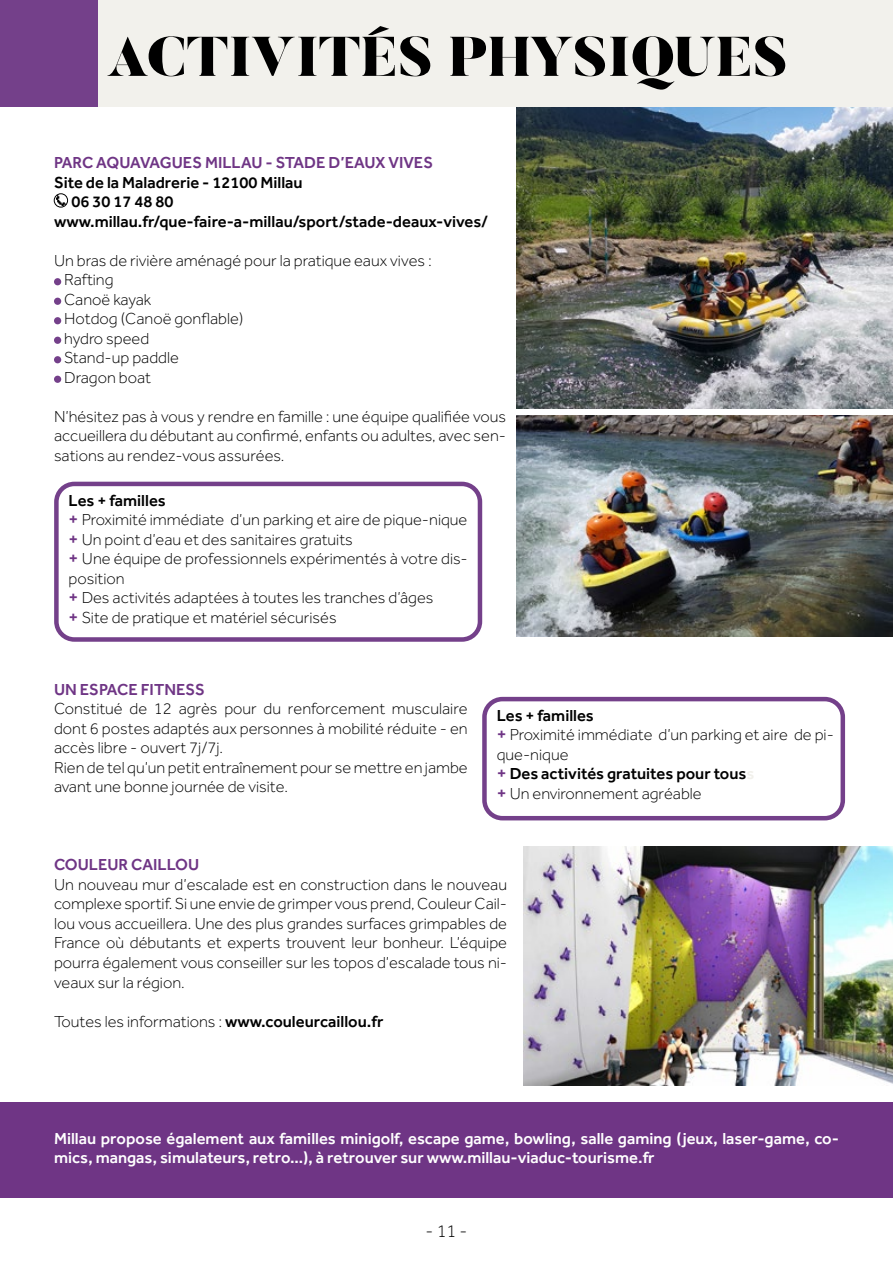
<style>
.page{position:relative;width:893px;height:1263px;background:#fff}
.page>*{position:absolute;margin:0;border:0;box-sizing:border-box;transform-origin:0 0}
.t1{font:900 55.5px "Butler";color:#000}
.t2{font:300 18px "Effra";color:#000}
.t3{font:300 16.5px/19.5px "Effra";color:#000}
.t4{font:500 16.5px/19.5px "Effra";color:#fff}
.t5{font:500 16.5px "Effra";color:#000}
.t6{font:500 16.5px "Effra";color:#6f3585}
.s1{font-weight:500}
.s2{font-weight:500;font-size:18px;color:#6f3585}
.s3{font-weight:500;color:#f1f0eb}
</style>
<div class="page">
<div style="left:0;top:1102px;width:893px;height:96px;background:#6f3585"></div>
<img style="left:517px;top:106px;width:376px;height:302px">
<svg style="left:56px;top:196px;width:10px;height:9px"></svg>
<div style="left:54px;top:194px;width:14px;height:13px;border:1px solid #000;border-radius:50%"></div>
<div style="left:54px;top:278px;width:7px;height:7px;background:#74408a;border-radius:50%"></div>
<div style="left:54px;top:298px;width:7px;height:7px;background:#74408a;border-radius:50%"></div>
<div style="left:54px;top:317px;width:7px;height:7px;background:#74408a;border-radius:50%"></div>
<div style="left:54px;top:337px;width:7px;height:7px;background:#74408a;border-radius:50%"></div>
<div style="left:54px;top:356px;width:7px;height:7px;background:#74408a;border-radius:50%"></div>
<div style="left:54px;top:376px;width:7px;height:7px;background:#74408a;border-radius:50%"></div>
<div style="left:0;top:0;width:893px;height:106px;background:#f2f1ec"></div>
<div style="left:0;top:0;width:98px;height:106px;background:#74408a"></div>
<div style="left:54px;top:482px;width:428px;height:160px;border:4px solid #74408a;border-radius:18px"></div>
<div style="left:482px;top:697px;width:363px;height:123px;border:4px solid #74408a;border-radius:18px"></div>
<img style="left:524px;top:846px;width:369px;height:239px">
<img style="left:517px;top:416px;width:376px;height:221px">
<h1 class="t1" style="left:106px;top:21px;width:683px">ACTIVITÉS PHYSIQUES</h1>
<p class="t6" style="left:54px;top:153px;width:381px">PARC AQUAVAGUES MILLAU - STADE D’EAUX VIVES</p>
<p class="t5" style="left:54px;top:172px;width:250px">Site de la Maladrerie - 12100 Millau</p>
<p class="t5" style="left:72px;top:192px;width:103px">06 30 17 48 80</p>
<p class="t5" style="left:54px;top:211px;width:436px">www.millau.fr/que-faire-a-millau/sport/stade-deaux-vives/</p>
<p class="t3" style="left:64px;top:251px;width:369px;text-indent:-10px">Un bras de rivière aménagé pour la pratique eaux vives :<br>Rafting<br>Canoë kayak<br>Hotdog (Canoë gonflable)<br>hydro speed<br>Stand-up paddle<br>Dragon boat</p>
<p class="t3" style="left:54px;top:407px;width:453px;text-align:justify">N’hésitez pas à vous y rendre en famille : une équipe qualifiée vous accueillera du débutant au confirmé, enfants ou adultes, avec sen&shy;sations au rendez-vous assurées.</p>
<p class="t3" style="left:69px;top:490px;width:401px"><span class="s1">Les + familles<br></span><span class="s2">+</span> Proximité immédiate d’un parking et aire de pique-nique <span class="s2">+</span> Un point d’eau et des sanitaires gratuits<br><span class="s2">+</span> Une équipe de professionnels expérimentés à votre dis&shy;position<br><span class="s2">+</span> Des activités adaptées à toutes les tranches d’âges<br><span class="s2">+</span> Site de pratique et matériel sécurisés</p>
<p class="t6" style="left:54px;top:679px;width:152px">UN ESPACE FITNESS</p>
<p class="t3" style="left:54px;top:699px;width:415px">Constitué de 12 agrès pour du renforcement musculaire dont 6 postes adaptés aux personnes à mobilité réduite - en accès libre - ouvert 7j/7j.<br>Rien de tel qu’un petit entraînement pour se mettre en jambe avant une bonne journée de visite.</p>
<p class="t3" style="left:497px;top:706px;width:339px"><span class="s1">Les + familles<br></span><span class="s2">+</span> Proximité immédiate d’un parking et aire de pi&shy;que-nique<br><span class="s2">+</span> <span class="s1">Des activités gratuites pour tous</span><span class="s3">s<br></span><span class="s2">+</span> Un environnement agréable</p>
<p class="t6" style="left:54px;top:855px;width:147px">COULEUR CAILLOU</p>
<p class="t3" style="left:54px;top:875px;width:455px;text-align:justify">Un nouveau mur d’escalade est en construction dans le nouveau complexe sportif. Si une envie de grimper vous prend, Couleur Cail&shy;lou vous accueillera. Une des plus grandes surfaces grimpables de France où débutants et experts trouvent leur bonheur. L’équipe pourra également vous conseiller sur les topos d’escalade tous ni&shy;veaux sur la région.</p>
<p class="t3" style="left:54px;top:1011px;width:331px">Toutes les informations : <span class="s1">www.couleurcaillou.fr</span></p>
<p class="t4" style="left:54px;top:1128px;width:786px">Millau propose également aux familles minigolf, escape game, bowling, salle gaming (jeux, laser-game, co&shy;mics, mangas, simulateurs, retro…), à retrouver sur www.millau-viaduc-tourisme.fr</p>
<p class="t2" style="left:426px;top:1221px;width:43px">- 11 -</p>
</div>
